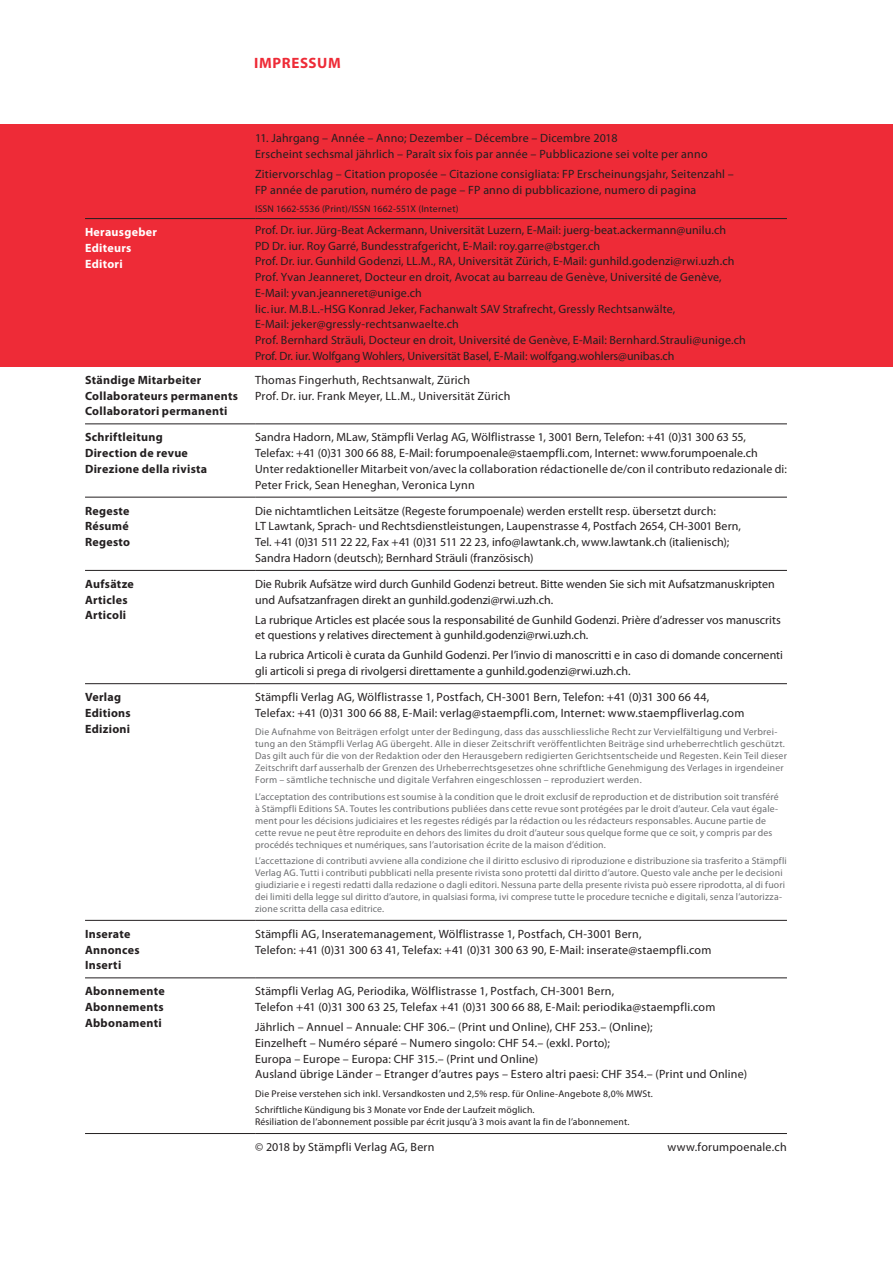
<style>
.page{position:relative;width:893px;height:1263px;background:#fff}
.page>*{position:absolute;margin:0;border:0;box-sizing:border-box;transform-origin:0 0}
.t1{font:700 15px "Myriad Pro";letter-spacing:.045em;color:#ee2b37}
.t2{font:12px/15.8px "Myriad Pro";letter-spacing:.01em;color:#231f20}
.t3{font:700 12px/15.8px "Myriad Pro";letter-spacing:.025em;color:#231f20}
.t4{font:700 12px/15.8px "Myriad Pro";letter-spacing:.025em;color:#fff}
.t5{font:9.75px/12px "Myriad Pro";letter-spacing:.015em;color:#6d6e71}
.t6{font:9.75px/16.2px "Myriad Pro";letter-spacing:.015em;color:#231f20}
</style>
<div class="page">
<div style="left:0;top:124px;width:893px;height:243px;background:#ee2b37"></div>
<hr style="left:85px;top:218px;width:170px;height:1px;background:#231f20">
<hr style="left:255px;top:218px;width:532px;height:1px;background:#231f20">
<hr style="left:85px;top:497px;width:170px;height:1px;background:#231f20">
<hr style="left:255px;top:497px;width:532px;height:1px;background:#231f20">
<hr style="left:85px;top:570px;width:170px;height:1px;background:#231f20">
<hr style="left:255px;top:570px;width:532px;height:1px;background:#231f20">
<hr style="left:85px;top:683px;width:170px;height:1px;background:#231f20">
<hr style="left:255px;top:683px;width:532px;height:1px;background:#231f20">
<hr style="left:85px;top:920px;width:170px;height:1px;background:#231f20">
<hr style="left:255px;top:920px;width:532px;height:1px;background:#231f20">
<hr style="left:85px;top:977px;width:170px;height:1px;background:#231f20">
<hr style="left:255px;top:977px;width:532px;height:1px;background:#231f20">
<hr style="left:85px;top:1133px;width:170px;height:1px;background:#231f20">
<hr style="left:255px;top:1133px;width:532px;height:1px;background:#231f20">
<hr style="left:85px;top:424px;width:170px;height:1px;background:#231f20">
<hr style="left:255px;top:424px;width:532px;height:1px;background:#231f20">
<p class="t1" style="left:254px;top:55px;width:88px">IMPRESSUM</p>
<p class="t2" style="left:255px;top:131px;width:454px">11. Jahrgang – Année – Anno; Dezember – Décembre – Dicembre 2018<br>Erscheint sechsmal jährlich – Paraît six fois par année – Pubblicazione sei volte per anno</p>
<p class="t2" style="left:255px;top:166px;width:480px">Zitiervorschlag – Citation proposée – Citazione consigliata: FP Erscheinungsjahr, Seitenzahl –<br>FP année de parution, numéro de page – FP anno di pubblicazione, numero di pagina</p>
<p class="t6" style="left:255px;top:201px;width:205px">ISSN 1662-5536 (Print)/ISSN 1662-551X (Internet)</p>
<p class="t4" style="left:85px;top:224px;width:74px">Herausgeber<br>Editeurs<br>Editori</p>
<p class="t2" style="left:255px;top:222px;width:492px">Prof. Dr. iur. Jürg-Beat Ackermann, Universität Luzern, E-Mail: juerg-beat.ackermann@unilu.ch<br>PD Dr. iur. Roy Garré, Bundesstrafgericht, E-Mail: roy.garre@bstger.ch<br>Prof. Dr. iur. Gunhild Godenzi, LL.M., RA, Universität Zürich, E-Mail: gunhild.godenzi@rwi.uzh.ch Prof. Yvan Jeanneret, Docteur en droit, Avocat au barreau de Genève, Université de Genève, E-Mail: yvan.jeanneret@unige.ch<br>lic. iur. M.B.L.-HSG Konrad Jeker, Fachanwalt SAV Strafrecht, Gressly Rechtsanwälte,<br>E-Mail: jeker@gressly-rechtsanwaelte.ch<br>Prof. Bernhard Sträuli, Docteur en droit, Université de Genève, E-Mail: Bernhard.Strauli@unige.ch Prof. Dr. iur. Wolfgang Wohlers, Universität Basel, E-Mail: wolfgang.wohlers@unibas.ch</p>
<p class="t3" style="left:85px;top:372px;width:155px">Ständige Mitarbeiter<br>Collaborateurs permanents<br>Collaboratori permanenti</p>
<p class="t2" style="left:255px;top:372px;width:257px">Thomas Fingerhuth, Rechtsanwalt, Zürich<br>Prof. Dr. iur. Frank Meyer, LL.M., Universität Zürich</p>
<p class="t3" style="left:85px;top:429px;width:124px">Schriftleitung<br>Direction de revue<br>Direzione della rivista</p>
<p class="t2" style="left:255px;top:430px;width:533px">Sandra Hadorn, MLaw, Stämpfli Verlag AG, Wölflistrasse 1, 3001 Bern, Telefon: +41 (0)31 300 63 55, Telefax: +41 (0)31 300 66 88, E-Mail: forumpoenale@staempfli.com, Internet: www.forumpoenale.ch Unter redaktioneller Mitarbeit von/avec la collaboration rédactionelle de/con il contributo redazionale di:<br>Peter Frick, Sean Heneghan, Veronica Lynn</p>
<p class="t3" style="left:85px;top:503px;width:47px;text-align:justify">Regeste Résumé Regesto</p>
<p class="t2" style="left:255px;top:503px;width:487px">Die nichtamtlichen Leitsätze (Regeste forumpoenale) werden erstellt resp. übersetzt durch:<br>LT Lawtank, Sprach- und Rechtsdienstleistungen, Laupenstrasse 4, Postfach 2654, CH-3001 Bern, Tel. +41 (0)31 511 22 22, Fax +41 (0)31 511 22 23, info@lawtank.ch, www.lawtank.ch (italienisch); Sandra Hadorn (deutsch); Bernhard Sträuli (französisch)</p>
<p class="t3" style="left:85px;top:576px;width:50px">Aufsätze<br>Articles<br>Articoli</p>
<p class="t2" style="left:255px;top:576px;width:521px">Die Rubrik Aufsätze wird durch Gunhild Godenzi betreut. Bitte wenden Sie sich mit Aufsatzmanuskripten und Aufsatzanfragen direkt an gunhild.godenzi@rwi.uzh.ch.</p>
<p class="t2" style="left:255px;top:612px;width:527px">La rubrique Articles est placée sous la responsabilité de Gunhild Godenzi. Prière d’adresser vos manuscrits et questions y relatives directement à gunhild.godenzi@rwi.uzh.ch.</p>
<p class="t2" style="left:255px;top:648px;width:529px">La rubrica Articoli è curata da Gunhild Godenzi. Per l’invio di manoscritti e in caso di domande concernenti gli articoli si prega di rivolgersi direttamente a gunhild.godenzi@rwi.uzh.ch.</p>
<p class="t3" style="left:85px;top:689px;width:47px">Verlag<br>Editions<br>Edizioni</p>
<p class="t2" style="left:255px;top:689px;width:491px">Stämpfli Verlag AG, Wölflistrasse 1, Postfach, CH-3001 Bern, Telefon: +41 (0)31 300 66 44,<br>Telefax: +41 (0)31 300 66 88, E-Mail: verlag@staempfli.com, Internet: www.staempfliverlag.com</p>
<p class="t5" style="left:255px;top:726px;width:533px">Die Aufnahme von Beiträgen erfolgt unter der Bedingung, dass das ausschliessliche Recht zur Vervielfältigung und Verbrei&shy;tung an den Stämpfli Verlag AG übergeht. Alle in dieser Zeitschrift veröffentlichten Beiträge sind urheberrechtlich geschützt.<br>Das gilt auch für die von der Redaktion oder den Herausgebern redigierten Gerichtsentscheide und Regesten. Kein Teil dieser Zeitschrift darf ausserhalb der Grenzen des Urheberrechtsgesetzes ohne schriftliche Genehmigung des Verlages in irgendeiner Form – sämtliche technische und digitale Verfahren eingeschlossen – reproduziert werden.</p>
<p class="t5" style="left:255px;top:790px;width:525px">L’acceptation des contributions est soumise à la condition que le droit exclusif de reproduction et de distribution soit transféré à Stämpfli Editions SA. Toutes les contributions publiées dans cette revue sont protégées par le droit d’auteur. Cela vaut égale&shy;ment pour les décisions judiciaires et les regestes rédigés par la rédaction ou les rédacteurs responsables. Aucune partie de cette revue ne peut être reproduite en dehors des limites du droit d’auteur sous quelque forme que ce soit, y compris par des procédés techniques et numériques, sans l’autorisation écrite de la maison d’édition.</p>
<p class="t5" style="left:255px;top:855px;width:533px">L’accettazione di contributi avviene alla condizione che il diritto esclusivo di riproduzione e distribuzione sia trasferito a Stämpfli Verlag AG. Tutti i contributi pubblicati nella presente rivista sono protetti dal diritto d’autore. Questo vale anche per le decisioni giudiziarie e i regesti redatti dalla redazione o dagli editori. Nessuna parte della presente rivista può essere riprodotta, al di fuori dei limiti della legge sul diritto d’autore, in qualsiasi forma, ivi comprese tutte le procedure tecniche e digitali, senza l’autorizza&shy;zione scritta della casa editrice.</p>
<p class="t3" style="left:85px;top:926px;width:56px">Inserate<br>Annonces<br>Inserti</p>
<p class="t2" style="left:255px;top:926px;width:458px">Stämpfli AG, Inseratemanagement, Wölflistrasse 1, Postfach, CH-3001 Bern,<br>Telefon: +41 (0)31 300 63 41, Telefax: +41 (0)31 300 63 90, E-Mail: inserate@staempfli.com</p>
<p class="t3" style="left:85px;top:983px;width:81px;text-align:justify">Abonnemente Abonnements Abbonamenti</p>
<p class="t2" style="left:255px;top:984px;width:462px">Stämpfli Verlag AG, Periodika, Wölflistrasse 1, Postfach, CH-3001 Bern,<br>Telefon +41 (0)31 300 63 25, Telefax +41 (0)31 300 66 88, E-Mail: periodika@staempfli.com</p>
<p class="t2" style="left:255px;top:1019px;width:494px">Jährlich – Annuel – Annuale: CHF 306.– (Print und Online), CHF 253.– (Online);<br>Einzelheft – Numéro séparé – Numero singolo: CHF 54.– (exkl. Porto);<br>Europa – Europe – Europa: CHF 315.– (Print und Online)<br>Ausland übrige Länder – Etranger d’autres pays – Estero altri paesi: CHF 354.– (Print und Online)</p>
<p class="t6" style="left:255px;top:1085px;width:399px">Die Preise verstehen sich inkl. Versandkosten und 2,5% resp. für Online-Angebote 8,0% MWSt.<br>Schriftliche Kündigung bis 3 Monate vor Ende der Laufzeit möglich.</p>
<p class="t6" style="left:255px;top:1114px;width:376px">Résiliation de l’abonnement possible par écrit jusqu’à 3 mois avant la fin de l’abonnement.</p>
<p class="t2" style="left:255px;top:1139px;width:181px">© 2018 by Stämpfli Verlag AG, Bern</p>
<p class="t2" style="left:667px;top:1139px;width:121px">www.forumpoenale.ch</p>
</div>
